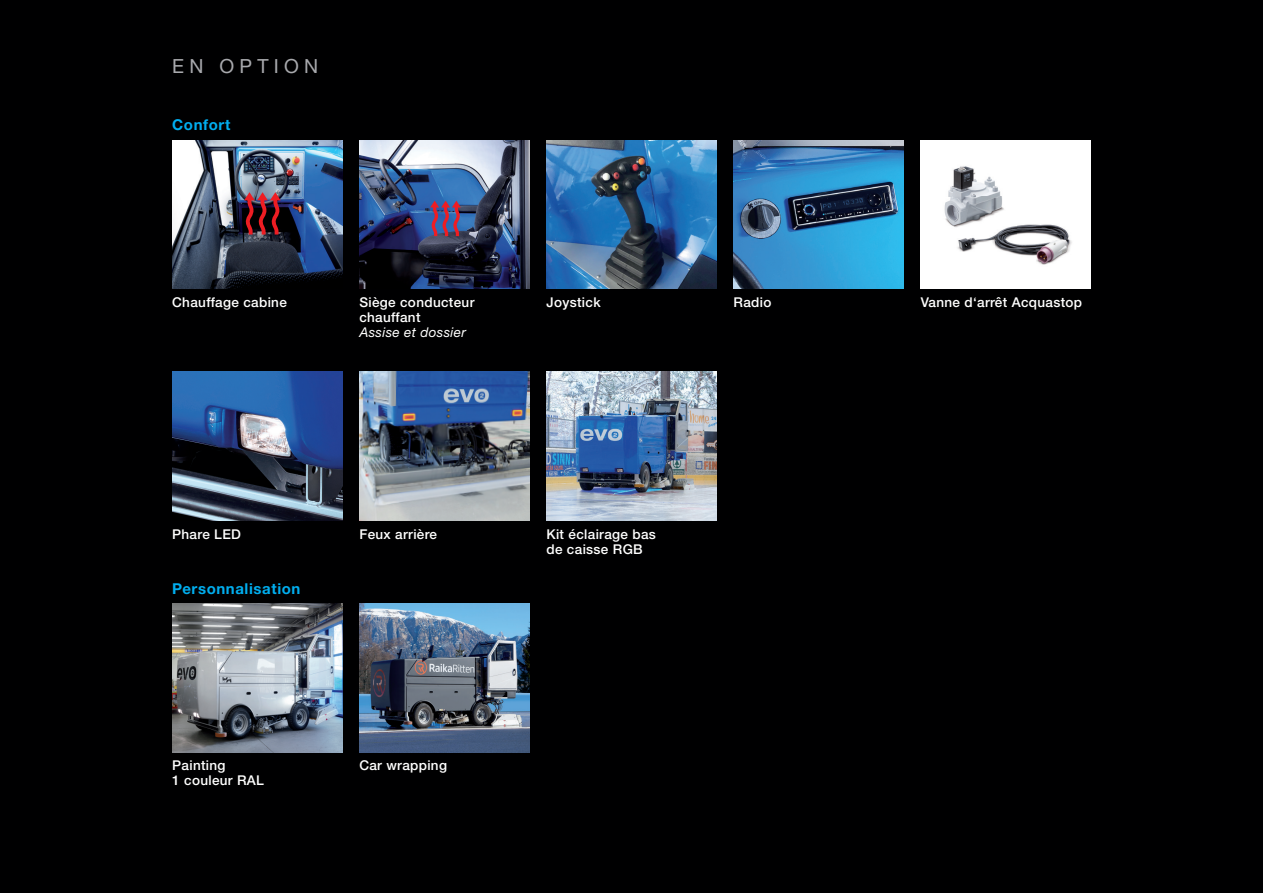
<style>
.page{position:relative;width:1263px;height:893px;background:#000001}
.page>*{position:absolute;margin:0;border:0;box-sizing:border-box;transform-origin:0 0}
.t1{font:19.5px "Helvetica Neue LT Std";letter-spacing:.27em;color:#a8a9ad}
.t2{font:700 15px "Helvetica Neue LTW1 G";letter-spacing:.04em;color:#00aeef}
.t3{font:500 13.5px/15px "Helvetica Neue LT Std";letter-spacing:.025em;color:#fff}
.t4{font:italic 13.5px "Helvetica Neue LT Std";letter-spacing:.025em;color:#fff}
</style>
<div class="page">
<img style="left:733px;top:140px;width:171px;height:149px">
<img style="left:546px;top:140px;width:170px;height:149px">
<img style="left:172px;top:140px;width:170px;height:149px">
<img style="left:359px;top:140px;width:170px;height:149px">
<div style="left:921px;top:140px;width:170px;height:149px;background:#fff"></div>
<img style="left:957px;top:235px;width:39px;height:17px">
<img style="left:996px;top:224px;width:76px;height:41px">
<img style="left:948px;top:166px;width:54px;height:31px">
<img style="left:944px;top:197px;width:32px;height:30px">
<img style="left:976px;top:197px;width:28px;height:15px">
<img style="left:955px;top:212px;width:61px;height:23px">
<img style="left:172px;top:372px;width:170px;height:148px">
<img style="left:359px;top:372px;width:170px;height:148px">
<img style="left:546px;top:372px;width:170px;height:148px">
<img style="left:172px;top:604px;width:170px;height:149px">
<img style="left:359px;top:604px;width:170px;height:149px">
<svg style="left:244px;top:192px;width:37px;height:43px"></svg>
<svg style="left:430px;top:201px;width:31px;height:35px"></svg>
<h1 class="t1" style="left:172px;top:54px;width:148px">EN OPTION</h1>
<p class="t2" style="left:172px;top:116px;width:60px">Confort</p>
<p class="t3" style="left:172px;top:295px;width:116px">Chauffage cabine</p>
<p class="t3" style="left:546px;top:295px;width:56px">Joystick</p>
<p class="t3" style="left:733px;top:295px;width:39px">Radio</p>
<p class="t3" style="left:921px;top:295px;width:163px">Vanne d‘arrêt Acquastop</p>
<p class="t3" style="left:359px;top:295px;width:117px">Siège conducteur chauffant</p>
<p class="t4" style="left:359px;top:324px;width:108px">Assise et dossier</p>
<p class="t3" style="left:172px;top:526px;width:70px">Phare LED</p>
<p class="t3" style="left:546px;top:527px;width:111px">Kit éclairage bas de caisse RGB</p>
<p class="t3" style="left:359px;top:527px;width:79px">Feux arrière</p>
<p class="t2" style="left:172px;top:580px;width:130px">Personnalisation</p>
<p class="t3" style="left:172px;top:758px;width:93px">Painting<br>1 couleur RAL</p>
<p class="t3" style="left:359px;top:758px;width:89px">Car wrapping</p>
</div>
